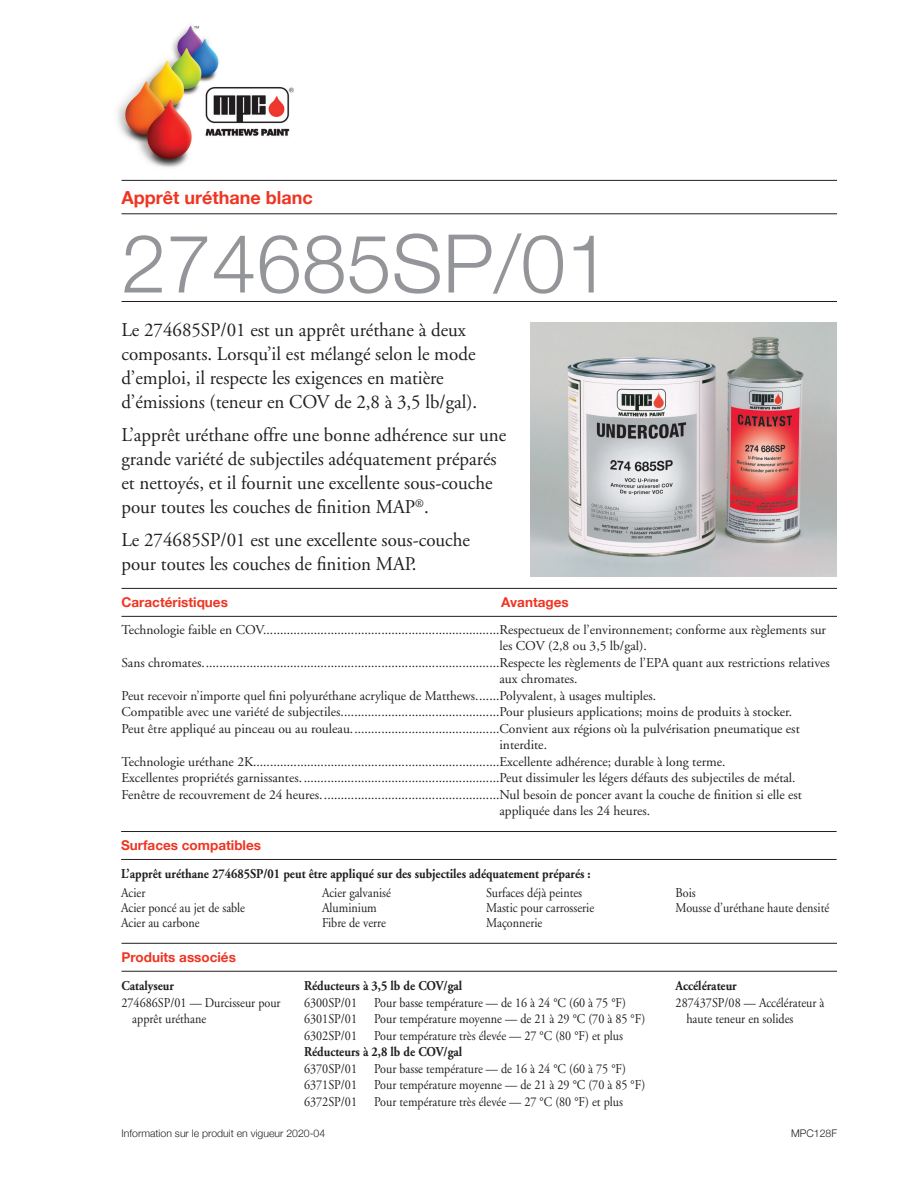
<style>
.page{position:relative;width:918px;height:1188px;background:#fff}
.page>*{position:absolute;margin:0;border:0;box-sizing:border-box;transform-origin:0 0}
.t1{font:300 81px "Helvetica Neue";color:#939598}
.t2{font:19.5px/24px "Adobe Garamond";color:#231f20}
.t3{font:700 18px "Helvetica Neue";color:#ef3522}
.Features_text_w_o_ru{font:13.5px/16.5px "Adobe Garamond";color:#231f20}
.Features_text_w_o_ru-2{font:13.5px/16.5px "Adobe Garamond";color:#231f20;scale:.9 1}
.Features_text_w_o_ru-3{font:700 13.5px "Adobe Garamond";color:#231f20;scale:.9 1}
.t4{font:700 13.5px "Helvetica Neue";color:#ef3522}
.Effective_Date{font:300 10.5px "Helvetica Neue";color:#231f20}
</style>
<div class="page">
<hr style="left:122px;top:180px;width:715px;height:1px;background:#231f20">
<hr style="left:122px;top:213px;width:715px;height:1px;background:#231f20">
<hr style="left:122px;top:301px;width:715px;height:1px;background:#231f20">
<img style="left:117px;top:25px;width:177px;height:143px">
<img style="left:531px;top:322px;width:306px;height:255px">
<hr style="left:122px;top:588px;width:715px;height:1px;background:#231f20">
<hr style="left:122px;top:616px;width:715px;height:1px;background:#231f20">
<hr style="left:121px;top:831px;width:716px;height:1px;background:#231f20">
<hr style="left:121px;top:859px;width:716px;height:1px;background:#231f20">
<hr style="left:122px;top:943px;width:715px;height:1px;background:#231f20">
<hr style="left:122px;top:971px;width:715px;height:1px;background:#231f20">
<p class="t3" style="left:122px;top:184px;width:193px">Apprêt uréthane blanc</p>
<p class="t1" style="left:122px;top:198px;width:491px">274685SP/01</p>
<p class="t2" style="left:122px;top:319px;width:357px">Le 274685SP/01 est un apprêt uréthane à deux composants. Lorsqu’il est mélangé selon le mode d’emploi, il respecte les exigences en matière d’émissions (teneur en COV de 2,8 à 3,5 lb/gal).</p>
<p class="t2" style="left:122px;top:423px;width:386px">L’apprêt uréthane offre une bonne adhérence sur une grande variété de subjectiles adéquatement préparés et nettoyés, et il fournit une excellente sous-couche pour toutes les couches de finition MAP<sup>®</sup>.</p>
<p class="t2" style="left:122px;top:528px;width:350px">Le 274685SP/01 est une excellente sous-couche pour toutes les couches de finition MAP.</p>
<p class="t4" style="left:122px;top:592px;width:108px">Caractéristiques</p>
<p class="Features_text_w_o_ru" style="left:500px;top:622px;width:328px;text-indent:-378px">Technologie faible en COV......................................................................Respectueux de l’environnement; conforme aux règlements sur les COV (2,8 ou 3,5 lb/gal).</p>
<p class="Features_text_w_o_ru" style="left:500px;top:655px;width:332px;text-indent:-378px">Sans chromates........................................................................................Respecte les règlements de l’EPA quant aux restrictions relatives aux chromates.</p>
<p class="Features_text_w_o_ru" style="left:122px;top:688px;width:536px">Peut recevoir n’importe quel fini polyuréthane acrylique de Matthews.......Polyvalent, à usages multiples.</p>
<p class="Features_text_w_o_ru" style="left:122px;top:704px;width:672px">Compatible avec une variété de subjectiles...............................................Pour plusieurs applications; moins de produits à stocker.</p>
<p class="Features_text_w_o_ru" style="left:500px;top:721px;width:302px;text-indent:-378px">Peut être appliqué au pinceau ou au rouleau............................................Convient aux régions où la pulvérisation pneumatique est interdite.</p>
<p class="Features_text_w_o_ru" style="left:122px;top:754px;width:606px">Technologie uréthane 2K.........................................................................Excellente adhérence; durable à long terme.</p>
<p class="Features_text_w_o_ru" style="left:122px;top:770px;width:676px">Excellentes propriétés garnissantes...........................................................Peut dissimuler les légers défauts des subjectiles de métal.</p>
<p class="Features_text_w_o_ru" style="left:500px;top:787px;width:304px;text-indent:-378px">Fenêtre de recouvrement de 24 heures.....................................................Nul besoin de poncer avant la couche de finition si elle est appliquée dans les 24 heures.</p>
<p class="t4" style="left:501px;top:592px;width:69px">Avantages</p>
<p class="t4" style="left:121px;top:835px;width:141px">Surfaces compatibles</p>
<p class="Features_text_w_o_ru-3" style="left:121px;top:867px;width:523px">L’apprêt uréthane 274685SP/01 peut être appliqué sur des subjectiles adéquatement préparés :</p>
<p class="Features_text_w_o_ru-2" style="left:121px;top:885px;width:28px">Acier</p>
<p class="Features_text_w_o_ru-2" style="left:121px;top:900px;width:139px">Acier poncé au jet de sable</p>
<p class="Features_text_w_o_ru-2" style="left:121px;top:915px;width:89px">Acier au carbone</p>
<p class="Features_text_w_o_ru-2" style="left:322px;top:885px;width:78px">Acier galvanisé</p>
<p class="Features_text_w_o_ru-2" style="left:322px;top:900px;width:62px">Aluminium</p>
<p class="Features_text_w_o_ru-2" style="left:322px;top:915px;width:72px">Fibre de verre</p>
<p class="Features_text_w_o_ru-2" style="left:486px;top:885px;width:108px">Surfaces déjà peintes</p>
<p class="Features_text_w_o_ru-2" style="left:486px;top:900px;width:122px">Mastic pour carrosserie</p>
<p class="Features_text_w_o_ru-2" style="left:486px;top:915px;width:64px">Maçonnerie</p>
<p class="t4" style="left:122px;top:947px;width:116px">Produits associés</p>
<p class="Features_text_w_o_ru-3" style="left:122px;top:978px;width:60px">Catalyseur</p>
<p class="Features_text_w_o_ru-2" style="left:132px;top:994px;width:166px;text-indent:-11px">274686SP/01 — Durcisseur pour apprêt uréthane</p>
<p class="Features_text_w_o_ru-3" style="left:304px;top:978px;width:177px">Réducteurs à 3,5 lb de COV/gal</p>
<p class="Features_text_w_o_ru-2" style="left:304px;top:994px;width:60px">6300SP/01</p>
<p class="Features_text_w_o_ru-2" style="left:374px;top:994px;width:281px">Pour basse température — de 16 à 24 °C (60 à 75 °F)</p>
<p class="Features_text_w_o_ru-2" style="left:304px;top:1011px;width:60px">6301SP/01</p>
<p class="Features_text_w_o_ru-2" style="left:374px;top:1011px;width:303px">Pour température moyenne — de 21 à 29 °C (70 à 85 °F)</p>
<p class="Features_text_w_o_ru-2" style="left:304px;top:1027px;width:60px">6302SP/01</p>
<p class="Features_text_w_o_ru-2" style="left:374px;top:1027px;width:278px">Pour température très élevée — 27 °C (80 °F) et plus</p>
<p class="Features_text_w_o_ru-3" style="left:304px;top:1044px;width:177px">Réducteurs à 2,8 lb de COV/gal</p>
<p class="Features_text_w_o_ru-2" style="left:304px;top:1060px;width:60px">6370SP/01</p>
<p class="Features_text_w_o_ru-2" style="left:374px;top:1060px;width:281px">Pour basse température — de 16 à 24 °C (60 à 75 °F)</p>
<p class="Features_text_w_o_ru-2" style="left:304px;top:1077px;width:60px">6371SP/01</p>
<p class="Features_text_w_o_ru-2" style="left:374px;top:1077px;width:303px">Pour température moyenne — de 21 à 29 °C (70 à 85 °F)</p>
<p class="Features_text_w_o_ru-2" style="left:304px;top:1093px;width:60px">6372SP/01</p>
<p class="Features_text_w_o_ru-2" style="left:374px;top:1093px;width:278px">Pour température très élevée — 27 °C (80 °F) et plus</p>
<p class="Effective_Date" style="left:122px;top:1124px;width:205px">Information sur le produit en vigueur 2020-04</p>
<p class="Features_text_w_o_ru-2" style="left:676px;top:885px;width:24px">Bois</p>
<p class="Features_text_w_o_ru-2" style="left:676px;top:900px;width:172px">Mousse d’uréthane haute densité</p>
<p class="Features_text_w_o_ru-3" style="left:676px;top:978px;width:70px">Accélérateur</p>
<p class="Features_text_w_o_ru-2" style="left:686px;top:994px;width:155px;text-indent:-11px">287437SP/08 — Accélérateur à haute teneur en solides</p>
<p class="Effective_Date" style="left:791px;top:1124px;width:47px">MPC128F</p>
</div>
